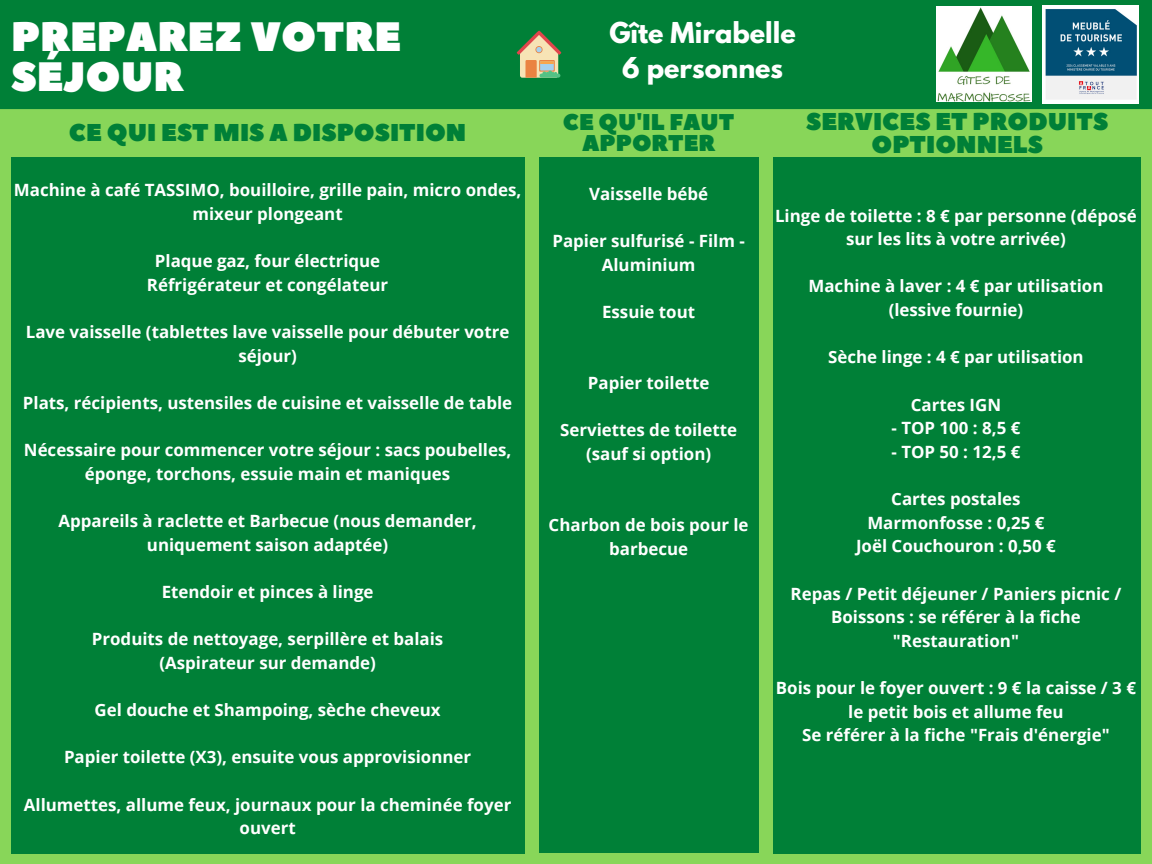
<style>
.page{position:relative;width:1152px;height:864px;background:#88d659}
.page>*{position:absolute;margin:0;border:0;box-sizing:border-box;transform-origin:0 0}
.t1{font:40.95px/39.3px "Peace Sans";color:#fff}
.t2{font:700 25.5px/34.8px "League Spartan";color:#fff;text-align:center}
.t3{font:24.3px/22.5px "Peace Sans";color:#008037;text-align:center}
.t4{font:22.8px/21.3px "Peace Sans";color:#008037;text-align:center}
.t5{font:700 16.95px/23.7px "Open Sans";color:#fff;text-align:center}
</style>
<div class="page">
<div style="left:0;top:0;width:1152px;height:109px;background:#008037"></div>
<div style="left:11px;top:157px;width:513px;height:696px;background:#008037"></div>
<img style="left:937px;top:7px;width:94px;height:94px">
<div style="left:539px;top:157px;width:219px;height:696px;background:#008037"></div>
<div style="left:774px;top:157px;width:367px;height:696px;background:#008037"></div>
<svg style="left:517px;top:30px;width:44px;height:48px;background:#9da675"></svg>
<img style="left:1043px;top:5px;width:95px;height:98px">
<p class="t2" style="left:610px;top:19px;width:188px">Gîte Mirabelle<br>6 personnes</p>
<p class="t1" style="left:11px;top:19px;width:392px">PREPAREZ VOTRE<br>SÉJOUR</p>
<h3 class="t3" style="left:69px;top:122px;width:399px">CE QUI EST MIS A DISPOSITION</h3>
<p class="t3" style="left:806px;top:111px;width:304px">SERVICES ET PRODUITS<br>OPTIONNELS</p>
<p class="t4" style="left:563px;top:112px;width:173px">CE QU'IL FAUT<br>APPORTER</p>
<h2 class="t5" style="left:14px;top:178px;width:509px">Machine à café TASSIMO, bouilloire, grille pain, micro ondes, mixeur plongeant</h2>
<p class="t5" style="left:155px;top:249px;width:227px">Plaque gaz, four électrique</p>
<p class="t5" style="left:147px;top:272px;width:243px">Réfrigérateur et congélateur</p>
<p class="t5" style="left:26px;top:320px;width:485px">Lave vaisselle (tablettes lave vaisselle pour débuter votre séjour)</p>
<p class="t5" style="left:23px;top:391px;width:491px">Plats, récipients, ustensiles de cuisine et vaisselle de table</p>
<p class="t5" style="left:24px;top:438px;width:489px">Nécessaire pour commencer votre séjour : sacs poubelles, éponge, torchons, essuie main et maniques</p>
<p class="t5" style="left:59px;top:509px;width:420px">Appareils à raclette et Barbecue (nous demander, uniquement saison adaptée)</p>
<p class="t5" style="left:162px;top:580px;width:213px">Etendoir et pinces à linge</p>
<p class="t5" style="left:92px;top:627px;width:353px">Produits de nettoyage, serpillère et balais</p>
<p class="t5" style="left:159px;top:650px;width:218px">(Aspirateur sur demande)</p>
<p class="t5" style="left:95px;top:698px;width:348px">Gel douche et Shampoing, sèche cheveux</p>
<p class="t5" style="left:64px;top:745px;width:409px">Papier toilette (X3), ensuite vous approvisionner</p>
<p class="t5" style="left:24px;top:792px;width:489px">Allumettes, allume feux, journaux pour la cheminée foyer ouvert</p>
<p class="t5" style="left:589px;top:182px;width:121px">Vaisselle bébé</p>
<h4 class="t5" style="left:552px;top:229px;width:194px">Papier sulfurisé - Film -<br>Aluminium</h4>
<p class="t5" style="left:602px;top:300px;width:95px">Essuie tout</p>
<p class="t5" style="left:588px;top:371px;width:123px">Papier toilette</p>
<p class="t5" style="left:560px;top:418px;width:178px">Serviettes de toilette (sauf si option)</p>
<p class="t5" style="left:549px;top:513px;width:201px">Charbon de bois pour le barbecue</p>
<p class="t5" style="left:775px;top:203px;width:363px">Linge de toilette : 8 € par personne (déposé sur les lits à votre arrivée)</p>
<p class="t5" style="left:809px;top:274px;width:296px">Machine à laver : 4 € par utilisation</p>
<h2 class="t5" style="left:889px;top:298px;width:136px">(lessive fournie)</h2>
<p class="t5" style="left:828px;top:345px;width:257px">Sèche linge : 4 € par utilisation</p>
<p class="t5" style="left:911px;top:392px;width:92px">Cartes IGN</p>
<p class="t5" style="left:892px;top:416px;width:130px">- TOP 100 : 8,5 €</p>
<p class="t5" style="left:892px;top:439px;width:130px">- TOP 50 : 12,5 €</p>
<p class="t5" style="left:891px;top:487px;width:131px">Cartes postales</p>
<p class="t5" style="left:867px;top:510px;width:179px">Marmonfosse : 0,25 €</p>
<p class="t5" style="left:856px;top:534px;width:201px">Joël Couchouron : 0,50 €</p>
<p class="t5" style="left:791px;top:581px;width:332px">Repas / Petit déjeuner / Paniers picnic /<br>Boissons : se référer à la fiche "Restauration"</p>
<p class="t5" style="left:776px;top:676px;width:362px">Bois pour le foyer ouvert : 9 € la caisse / 3 € le petit bois et allume feu</p>
<p class="t5" style="left:802px;top:723px;width:309px">Se référer à la fiche "Frais d'énergie"</p>
</div>
